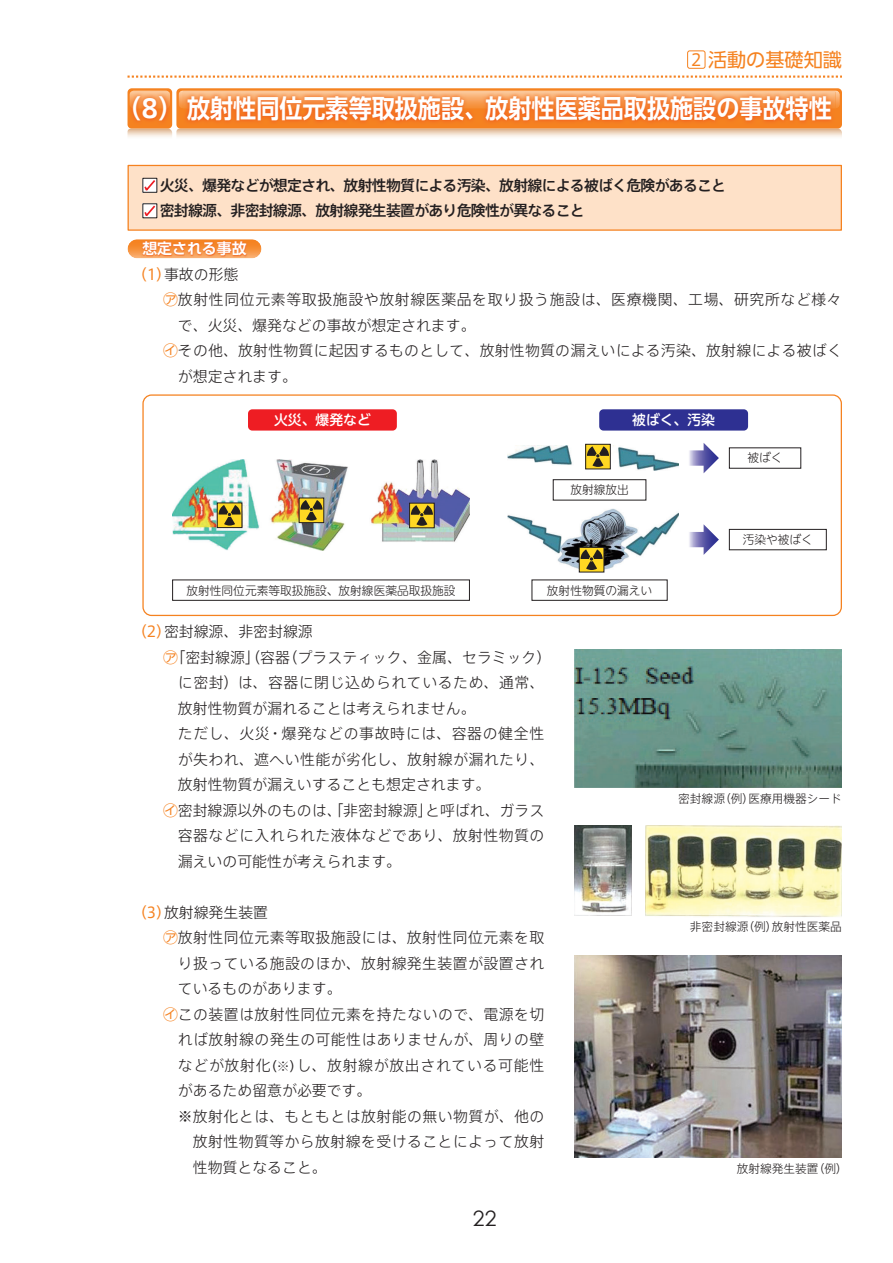
<style>
.page{position:relative;width:893px;height:1263px;background:#fff}
.page>*{position:absolute;margin:0;border:0;box-sizing:border-box;transform-origin:0 0}
.t1{font:25.5px "UD Shin Go Pro De Bold 90 msp RKSJ H";color:#fff}
.t2{font:21.3px "Century Gothic";color:#231f20}
.t3{font:19.2px "UD Shin Go Pro Regular 90 msp RKSJ H";color:#f58220}
.t4{font:14.85px "Axis Std Light 90 msp RKSJ H";letter-spacing:.03em;color:#231f20}
.t5{font:14.85px "Axis Std Light 90 msp RKSJ H";color:#231f20}
.t6{font:14.85px/25.5px "Axis Std Medium 90 msp RKSJ H";letter-spacing:-.05em;color:#231f20}
.t7{font:14.85px "Axis Std Light 90 msp RKSJ H";letter-spacing:.005em;color:#231f20}
.t8{font:14.85px "UD Shin Go Pro De Bold 90 msp RKSJ H";color:#fff}
.t9{font:13.8px "UD Shin M Go Pro Medium 90 msp RKSJ H";color:#fff}
.t10{font:11.7px "UD Shin M Go Pro Light 90 msp RKSJ H";color:#231f20}
.t11{font:11.7px "Axis Std Light 90 msp RKSJ H";color:#231f20}
.s1{font-family:"Axis Std Regular 90 msp RKSJ H";font-size:16.5px}
.s2{font-family:"Axis Std Bold 90 msp RKSJ H"}
.s3{font-family:"UD Shin Go Pro Medium 90 msp RKSJ H"}
.s4{font-family:"UD Shin Go Pro Regular 90 msp RKSJ H";color:#f58220}
.s5{font-family:"Axis Std Regular 90 msp RKSJ H";color:#f58220}
.s6{font-family:"UD Shin Go Pro Light 90 msp RKSJ H"}
.s7{font-family:"UD Shin Go Pro Regular 90 msp RKSJ H";font-size:12.75px}
.s8{font-family:"Axis Std Regular 90 msp RKSJ H";font-size:12.75px}
.s9{font-family:"UD Shin Go Pro Regular 90 msp RKSJ H"}
</style>
<div class="page">
<div style="left:176px;top:88px;width:666px;height:41px;background:#f58220;border-radius:4px"></div>
<svg style="left:179px;top:90px;width:661px;height:18px"></svg>
<div style="left:128px;top:88px;width:44px;height:41px;background:#f58220;border-radius:4px"></div>
<svg style="left:131px;top:90px;width:38px;height:2px"></svg>
<svg style="left:128px;top:129px;width:714px;height:8px;background:#edd7c3"></svg>
<svg style="left:128px;top:239px;width:133px;height:19px"></svg>
<img style="left:141px;top:241px;width:106px;height:16px">
<div style="left:128px;top:165px;width:713px;height:65px;background:#fee1c8"></div>
<div style="left:128px;top:165px;width:714px;height:66px;border:1px solid #f58220"></div>
<svg style="left:143px;top:178px;width:14px;height:15px"></svg>
<svg style="left:143px;top:204px;width:14px;height:15px"></svg>
<img style="left:574px;top:825px;width:57px;height:90px">
<img style="left:574px;top:956px;width:268px;height:202px">
<svg style="left:689px;top:524px;width:30px;height:31px"></svg>
<div style="left:142px;top:394px;width:700px;height:222px;border:1px solid #f58220;border-radius:9px"></div>
<img style="left:645px;top:825px;width:197px;height:92px">
<img style="left:183px;top:92px;width:653px;height:30px">
<img style="left:129px;top:93px;width:40px;height:28px">
<img style="left:130px;top:92px;width:40px;height:16px">
<img style="left:574px;top:650px;width:267px;height:138px">
<svg style="left:128px;top:76px;width:714px;height:2px"></svg>
<div style="left:687px;top:50px;width:18px;height:19px;border:1px solid #f58220;border-radius:2px"></div>
<div style="left:248px;top:409px;width:149px;height:22px;background:#ee1d23;border-radius:4px"></div>
<div style="left:599px;top:409px;width:149px;height:22px;background:#2e3092;border-radius:4px"></div>
<img style="left:172px;top:459px;width:298px;height:92px">
<div style="left:172px;top:580px;width:298px;height:21px;border:1px solid #231f20"></div>
<img style="left:507px;top:508px;width:171px;height:63px">
<div style="left:531px;top:580px;width:137px;height:21px;border:1px solid #231f20"></div>
<div style="left:553px;top:479px;width:93px;height:22px;border:1px solid #231f20"></div>
<svg style="left:689px;top:443px;width:30px;height:30px"></svg>
<img style="left:507px;top:446px;width:172px;height:25px">
<div style="left:729px;top:447px;width:72px;height:22px;border:1px solid #231f20"></div>
<div style="left:729px;top:529px;width:98px;height:21px;border:1px solid #231f20"></div>
<svg style="left:219px;top:505px;width:21px;height:21px"></svg>
<div style="left:217px;top:503px;width:25px;height:25px;border:1px solid #231f20"></div>
<svg style="left:301px;top:500px;width:21px;height:21px"></svg>
<svg style="left:411px;top:505px;width:22px;height:21px"></svg>
<div style="left:409px;top:503px;width:26px;height:25px;border:1px solid #231f20"></div>
<svg style="left:587px;top:446px;width:22px;height:21px"></svg>
<div style="left:585px;top:444px;width:26px;height:25px;border:1px solid #231f20"></div>
<svg style="left:581px;top:549px;width:21px;height:21px"></svg>
<div style="left:579px;top:547px;width:25px;height:25px;border:1px solid #231f20"></div>
<p class="t3" style="left:691px;top:52px;width:153px"><span class="s1">2</span> 活動の基礎知識</p>
<h1 class="t1" style="left:116px;top:99px;width:718px">（<span class="s2">8</span>）放射性同位元素等取扱施設、放射性医薬品取扱施設の事故特性</h1>
<p class="t6" style="left:160px;top:174px;width:568px">火災<span class="s3">、</span>爆発などが想定され<span class="s3">、</span>放射性物質による汚染<span class="s3">、</span>放射線による被ばく危険があること密封線源<span class="s3">、</span>非密封線源<span class="s3">、</span>放射線発生装置があり危険性が異なること</p>
<p class="t8" style="left:142px;top:243px;width:106px">想定される事故</p>
<p class="t4" style="left:132px;top:269px;width:108px"><span class="s4">（</span><span class="s5">1</span><span class="s4">）</span>事故の形態</p>
<p class="t4" style="left:163px;top:294px;width:680px"><span class="s4">㋐</span>放射性同位元素等取扱施設や放射線医薬品を取り扱う施設は<span class="s6">、</span>医療機関<span class="s6">、</span>工場<span class="s6">、</span>研究所など様々</p>
<p class="t5" style="left:178px;top:320px;width:299px">で<span class="s6">、</span>火災<span class="s6">、</span>爆発などの事故が想定されます<span class="s6">。</span></p>
<p class="t4" style="left:163px;top:345px;width:680px"><span class="s4">㋑</span>その他<span class="s6">、</span>放射性物質に起因するものとして<span class="s6">、</span>放射性物質の漏えいによる汚染<span class="s6">、</span>放射線による被ばく</p>
<p class="t5" style="left:178px;top:371px;width:121px">が想定されます<span class="s6">。</span></p>
<p class="t9" style="left:274px;top:415px;width:98px">火災、爆発など</p>
<p class="t9" style="left:632px;top:415px;width:84px">被ばく、汚染</p>
<p class="t10" style="left:570px;top:486px;width:60px">放射線放出</p>
<p class="t10" style="left:186px;top:586px;width:270px">放射性同位元素等取扱施設、放射線医薬品取扱施設</p>
<p class="t10" style="left:547px;top:586px;width:107px">放射性物質の漏えい</p>
<p class="t10" style="left:747px;top:454px;width:37px">被ばく</p>
<p class="t10" style="left:743px;top:535px;width:72px">汚染や被ばく</p>
<p class="t5" style="left:132px;top:626px;width:183px"><span class="s4">（</span><span class="s5">2</span><span class="s4">）</span>密封線源<span class="s6">、</span>非密封線源</p>
<p class="t7" style="left:163px;top:651px;width:390px"><span class="s4">㋐</span><span class="s6">「</span>密封線源<span class="s6">」（</span>容器<span class="s6">（</span>プラスティック<span class="s6">、</span>金属<span class="s6">、</span>セラミック<span class="s6">）</span></p>
<p class="t4" style="left:178px;top:677px;width:368px">に密封<span class="s6">）</span>は<span class="s6">、</span>容器に閉じ込められているため<span class="s6">、</span>通常<span class="s6">、</span></p>
<p class="t5" style="left:178px;top:702px;width:299px">放射性物質が漏れることは考えられません<span class="s6">。</span></p>
<p class="t4" style="left:163px;top:728px;width:383px">　 ただし<span class="s6">、</span>火災<span class="s6">・</span>爆発などの事故時には<span class="s6">、</span>容器の健全性</p>
<p class="t4" style="left:178px;top:753px;width:368px">が失われ<span class="s6">、</span>遮へい性能が劣化し<span class="s6">、</span>放射線が漏れたり<span class="s6">、</span></p>
<p class="t5" style="left:178px;top:779px;width:314px">放射性物質が漏えいすることも想定されます<span class="s6">。</span></p>
<p class="t5" style="left:163px;top:805px;width:383px"><span class="s4">㋑</span>密封線源以外のものは<span class="s6">、「</span>非密封線源<span class="s6">」</span>と呼ばれ<span class="s6">、</span>ガラス</p>
<p class="t4" style="left:178px;top:830px;width:368px">容器などに入れられた液体などであり<span class="s6">、</span>放射性物質の</p>
<p class="t5" style="left:178px;top:856px;width:225px">漏えいの可能性が考えられます<span class="s6">。</span></p>
<p class="t5" style="left:132px;top:907px;width:138px"><span class="s4">（</span><span class="s5">3</span><span class="s4">）</span>放射線発生装置</p>
<p class="t4" style="left:163px;top:932px;width:383px"><span class="s4">㋐</span>放射性同位元素等取扱施設には<span class="s6">、</span>放射性同位元素を取</p>
<p class="t4" style="left:178px;top:958px;width:368px">り扱っている施設のほか<span class="s6">、</span>放射線発生装置が設置され</p>
<p class="t5" style="left:178px;top:983px;width:165px">ているものがあります<span class="s6">。</span></p>
<p class="t4" style="left:163px;top:1009px;width:383px"><span class="s4">㋑</span>この装置は放射性同位元素を持たないので<span class="s6">、</span>電源を切</p>
<p class="t4" style="left:178px;top:1034px;width:368px">れば放射線の発生の可能性はありませんが<span class="s6">、</span>周りの壁</p>
<p class="t4" style="left:178px;top:1060px;width:368px">などが放射化<span class="s7">（</span><span class="s8">※</span><span class="s7">）</span>し<span class="s6">、</span>放射線が放出されている可能性</p>
<p class="t5" style="left:178px;top:1085px;width:195px">があるため留意が必要です<span class="s6">。</span></p>
<p class="t4" style="left:178px;top:1111px;width:368px"><span class="s9">※</span>放射化とは<span class="s6">、</span>もともとは放射能の無い物質が<span class="s6">、</span>他の</p>
<p class="t4" style="left:193px;top:1136px;width:353px">放射性物質等から放射線を受けることによって放射</p>
<p class="t5" style="left:193px;top:1162px;width:135px">性物質となること<span class="s6">。</span></p>
<h2 class="t2" style="left:473px;top:1205px;width:25px">22</h2>
<p class="t11" style="left:678px;top:795px;width:165px">密封線源<span class="s6">（</span>例<span class="s6">）</span>医療用機器シード</p>
<p class="t11" style="left:690px;top:923px;width:154px">非密封線源<span class="s6">（</span>例<span class="s6">）</span>放射性医薬品</p>
<p class="t11" style="left:737px;top:1164px;width:113px">放射線発生装置<span class="s6">（</span>例<span class="s6">）</span></p>
</div>
